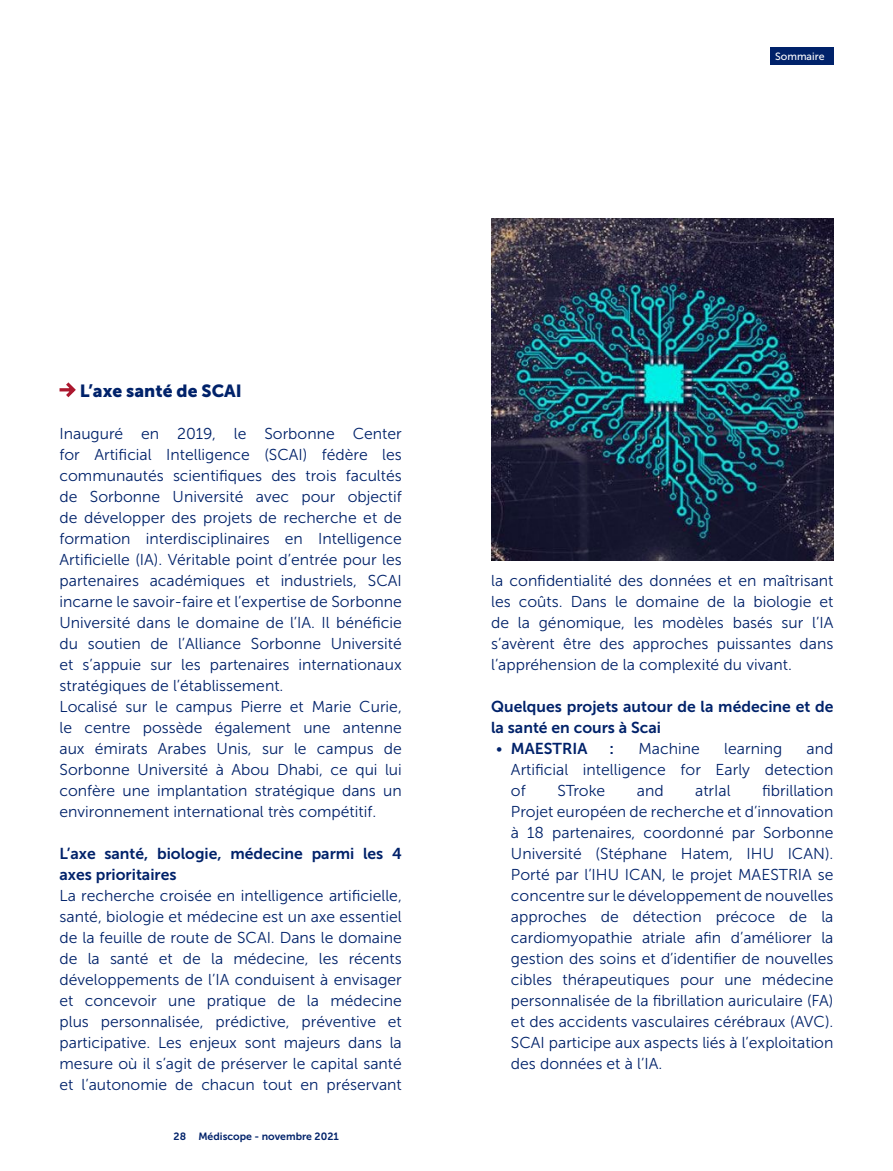
<style>
.page{position:relative;width:893px;height:1171px;background:#fff}
.page>*{position:absolute;margin:0;border:0;box-sizing:border-box;transform-origin:0 0}
.Grand_Titre{font:17.5px "Museo Sans 900";color:#00226a}
.Med-_text_courant{font:15.75px/21px "Museo Sans 300";color:#00226a;text-align:justify}
.Med-_text_courant-2{font:15.75px/21px "Museo Sans 700";color:#00226a}
.t1{font:10.5px "Museo Sans 700";color:#00226a}
.t2{font:10.5px "Museo Sans 500";color:#fff}
.s1{font-family:"Museo Sans 300"}
</style>
<div class="page">
<div style="left:770px;top:47px;width:64px;height:18px;background:#00226a"></div>
<svg style="left:59px;top:382px;width:17px;height:16px"></svg>
<img style="left:491px;top:218px;width:342px;height:343px">
<p class="t2" style="left:775px;top:50px;width:51px">Sommaire</p>
<p class="Grand_Titre" style="left:80px;top:381px;width:164px">L’axe santé de SCAI</p>
<p class="Med-_text_courant" style="left:60px;top:423px;width:60px">Inauguré</p>
<p class="Med-_text_courant" style="left:60px;top:423px;width:344px;text-align:left;text-indent:82px">en 2019, le Sorbonne Center for Artificial Intelligence (SCAI) fédère les communautés scientifiques des trois facultés de Sorbonne Université avec pour objectif de développer des projets de recherche et de formation interdisciplinaires en Intelligence Artificielle (IA). Véritable point d’entrée pour les partenaires académiques et industriels, SCAI incarne le savoir-faire et l’expertise de Sorbonne Université dans le domaine de l’IA. Il bénéficie du soutien de l’Alliance Sorbonne Université et s’appuie sur les partenaires internationaux stratégiques de l’établissement.</p>
<p class="Med-_text_courant" style="left:60px;top:696px;width:344px">Localisé sur le campus Pierre et Marie Curie, le centre possède également une antenne aux émirats Arabes Unis, sur le campus de Sorbonne Université à Abou Dhabi, ce qui lui confère une implantation stratégique dans un environnement international très compétitif.</p>
<p class="Med-_text_courant-2" style="left:60px;top:843px;width:344px">L’axe santé, biologie, médecine parmi les 4 axes prioritaires</p>
<p class="Med-_text_courant" style="left:60px;top:885px;width:344px">La recherche croisée en intelligence artificielle, santé, biologie et médecine est un axe essentiel de la feuille de route de SCAI. Dans le domaine de la santé et de la médecine, les récents développements de l’IA conduisent à envisager et concevoir une pratique de la médecine plus personnalisée, prédictive, préventive et participative. Les enjeux sont majeurs dans la mesure où il s’agit de préserver le capital santé et l’autonomie de chacun tout en préservant</p>
<p class="t1" style="left:174px;top:1130px;width:167px">28 Médiscope - novembre 2021</p>
<p class="Med-_text_courant" style="left:491px;top:570px;width:344px">la confidentialité des données et en maîtrisant les coûts. Dans le domaine de la biologie et de la génomique, les modèles basés sur l’IA s’avèrent être des approches puissantes dans l’appréhension de la complexité du vivant.</p>
<p class="Med-_text_courant-2" style="left:491px;top:696px;width:344px">Quelques projets autour de la médecine et de la santé en cours à Scai</p>
<p class="Med-_text_courant-2" style="left:496px;top:738px;width:93px"><span class="s1">•</span> MAESTRIA</p>
<p class="Med-_text_courant-2" style="left:609px;top:738px;width:6px">:</p>
<p class="Med-_text_courant" style="left:638px;top:738px;width:63px">Machine</p>
<p class="Med-_text_courant" style="left:724px;top:738px;width:59px">learning</p>
<p class="Med-_text_courant" style="left:511px;top:738px;width:324px;text-indent:296px">and Artificial intelligence for Early detection of</p>
<p class="Med-_text_courant" style="left:557px;top:780px;width:49px">STroke</p>
<p class="Med-_text_courant" style="left:637px;top:780px;width:28px">and</p>
<p class="Med-_text_courant" style="left:695px;top:780px;width:37px">atrIal</p>
<p class="Med-_text_courant" style="left:511px;top:780px;width:324px;text-indent:251px">fibrillation Projet européen de recherche et d’innovation à 18 partenaires, coordonné par Sorbonne Université (Stéphane Hatem, IHU ICAN).<br>Porté par l’IHU ICAN, le projet MAESTRIA se concentre sur le développement de nouvelles approches de détection précoce de la cardiomyopathie atriale afin d’améliorer la gestion des soins et d’identifier de nouvelles cibles thérapeutiques pour une médecine personnalisée de la fibrillation auriculaire (FA) et des accidents vasculaires cérébraux (AVC).<br>SCAI participe aux aspects liés à l’exploitation des données et à l’IA.</p>
</div>
